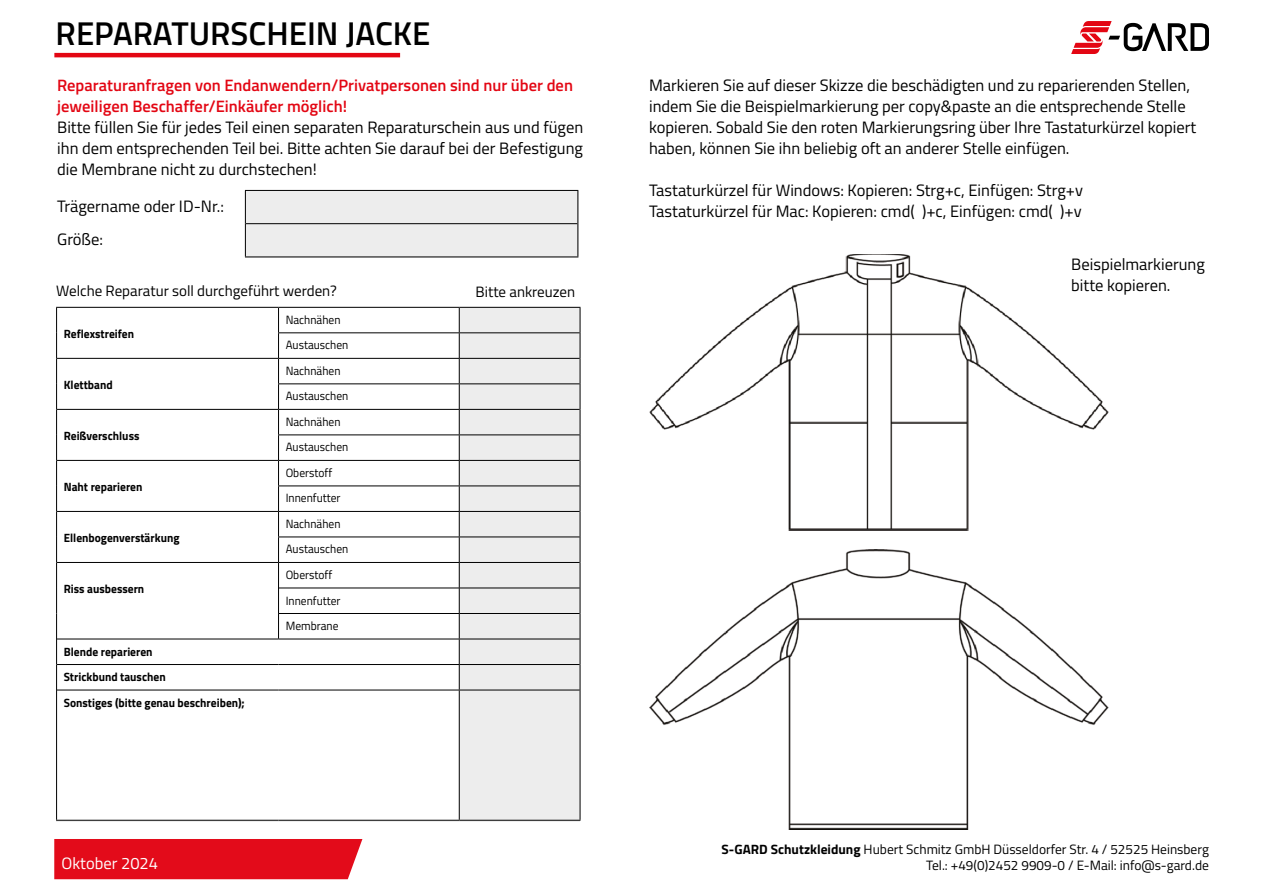
<style>
.page{position:relative;width:1263px;height:893px;background:#fff}
.page>*{position:absolute;margin:0;border:0;box-sizing:border-box;transform-origin:0 0}
.t1{font:600 33px "Titillium";color:#000}
.t2{font:16.5px/21px "Titillium";color:#000}
.t3{font:600 16.5px/21px "Titillium";color:#e30613}
.t4{font:16.5px "Titillium";color:#fff}
.t5{font:15px "Titillium";color:#000}
.t6{font:13.5px/16.2px "Titillium";color:#000;text-align:right}
.t7{font:700 12px/25.5px "Titillium";color:#000;scale:.96 1}
.t8{font:12px/25.5px "Titillium";color:#000;scale:.96 1}
.s1{font-family:"Titillium Web";font-weight:700}
</style>
<div class="page">
<div style="left:54px;top:839px;width:308px;height:40px;background:#e30b1a"></div>
<hr style="left:54px;top:53px;width:346px;height:4px;background:#e30613">
<div style="left:245px;top:190px;width:333px;height:68px;background:#ededed"></div>
<hr style="left:245px;top:190px;width:333px;height:1px;background:#000">
<hr style="left:245px;top:256px;width:333px;height:1px;background:#000">
<hr style="left:245px;top:191px;width:1px;height:33px;background:#000">
<hr style="left:577px;top:191px;width:1px;height:33px;background:#000">
<hr style="left:245px;top:224px;width:1px;height:32px;background:#000">
<hr style="left:577px;top:224px;width:1px;height:32px;background:#000">
<hr style="left:246px;top:223px;width:331px;height:1px;background:#000">
<div style="left:56px;top:307px;width:523px;height:515px;background:#ededed"></div>
<div style="left:57px;top:308px;width:402px;height:512px;background:#fff"></div>
<div style="left:279px;top:308px;width:180px;height:331px;background:#fff"></div>
<hr style="left:56px;top:307px;width:223px;height:1px;background:#000">
<hr style="left:279px;top:307px;width:180px;height:1px;background:#000">
<hr style="left:459px;top:307px;width:121px;height:1px;background:#000">
<hr style="left:56px;top:820px;width:223px;height:1px;background:#000">
<hr style="left:279px;top:820px;width:180px;height:1px;background:#000">
<hr style="left:459px;top:820px;width:121px;height:1px;background:#000">
<svg style="left:56px;top:308px;width:1px;height:382px"></svg>
<svg style="left:580px;top:308px;width:1px;height:382px"></svg>
<hr style="left:56px;top:690px;width:1px;height:130px;background:#000">
<hr style="left:580px;top:690px;width:1px;height:130px;background:#000">
<hr style="left:278px;top:332px;width:181px;height:1px;background:#000">
<hr style="left:459px;top:332px;width:121px;height:1px;background:#000">
<hr style="left:57px;top:358px;width:222px;height:1px;background:#000">
<hr style="left:279px;top:358px;width:180px;height:1px;background:#000">
<hr style="left:459px;top:358px;width:121px;height:1px;background:#000">
<hr style="left:278px;top:383px;width:181px;height:1px;background:#000">
<hr style="left:459px;top:383px;width:121px;height:1px;background:#000">
<hr style="left:57px;top:409px;width:222px;height:1px;background:#000">
<hr style="left:279px;top:409px;width:180px;height:1px;background:#000">
<hr style="left:459px;top:409px;width:121px;height:1px;background:#000">
<hr style="left:278px;top:434px;width:181px;height:1px;background:#000">
<hr style="left:459px;top:434px;width:121px;height:1px;background:#000">
<hr style="left:57px;top:460px;width:222px;height:1px;background:#000">
<hr style="left:279px;top:460px;width:180px;height:1px;background:#000">
<hr style="left:459px;top:460px;width:121px;height:1px;background:#000">
<hr style="left:278px;top:486px;width:181px;height:1px;background:#000">
<hr style="left:459px;top:486px;width:121px;height:1px;background:#000">
<hr style="left:57px;top:511px;width:222px;height:1px;background:#000">
<hr style="left:279px;top:511px;width:180px;height:1px;background:#000">
<hr style="left:459px;top:511px;width:121px;height:1px;background:#000">
<hr style="left:278px;top:537px;width:181px;height:1px;background:#000">
<hr style="left:459px;top:537px;width:121px;height:1px;background:#000">
<hr style="left:57px;top:562px;width:222px;height:1px;background:#000">
<hr style="left:279px;top:562px;width:180px;height:1px;background:#000">
<hr style="left:459px;top:562px;width:121px;height:1px;background:#000">
<hr style="left:278px;top:613px;width:181px;height:1px;background:#000">
<svg style="left:278px;top:308px;width:1px;height:331px"></svg>
<hr style="left:459px;top:613px;width:121px;height:1px;background:#000">
<hr style="left:57px;top:639px;width:222px;height:1px;background:#000">
<hr style="left:279px;top:639px;width:180px;height:1px;background:#000">
<hr style="left:459px;top:639px;width:121px;height:1px;background:#000">
<hr style="left:57px;top:664px;width:222px;height:1px;background:#000">
<hr style="left:279px;top:664px;width:180px;height:1px;background:#000">
<hr style="left:459px;top:664px;width:121px;height:1px;background:#000">
<svg style="left:459px;top:308px;width:1px;height:382px"></svg>
<hr style="left:57px;top:690px;width:222px;height:1px;background:#000">
<hr style="left:279px;top:690px;width:180px;height:1px;background:#000">
<hr style="left:459px;top:690px;width:121px;height:1px;background:#000">
<hr style="left:459px;top:690px;width:1px;height:130px;background:#000">
<hr style="left:279px;top:588px;width:180px;height:1px;background:#000">
<hr style="left:459px;top:588px;width:121px;height:1px;background:#000">
<svg style="left:1071px;top:21px;width:138px;height:33px"></svg>
<img style="left:649px;top:254px;width:459px;height:277px">
<img style="left:649px;top:549px;width:459px;height:281px">
<h1 class="t1" style="left:56px;top:9px;width:376px">REPARATURSCHEIN JACKE</h1>
<p class="t3" style="left:57px;top:74px;width:517px">Reparaturanfragen von Endanwendern/Privatpersonen sind nur über den jeweiligen Beschaffer/Einkäufer möglich!</p>
<p class="t2" style="left:57px;top:116px;width:528px;text-align:justify">Bitte füllen Sie für jedes Teil einen separaten Reparaturschein aus und fügen ihn dem entsprechenden Teil bei. Bitte achten Sie darauf bei der Befestigung die Membrane nicht zu durchstechen!</p>
<p class="t2" style="left:57px;top:189px;width:168px;line-height:33px">Trägername oder ID-Nr.:<br>Größe:</p>
<p class="t5" style="left:56px;top:280px;width:282px">Welche Reparatur soll durchgeführt werden?</p>
<p class="t5" style="left:476px;top:280px;width:101px">Bitte ankreuzen</p>
<p class="t7" style="left:64px;top:321px;width:75px">Reflexstreifen</p>
<p class="t7" style="left:64px;top:372px;width:52px">Klettband</p>
<p class="t7" style="left:64px;top:423px;width:80px">Reißverschluss</p>
<p class="t7" style="left:64px;top:474px;width:84px">Naht reparieren</p>
<p class="t7" style="left:64px;top:525px;width:122px">Ellenbogenverstärkung</p>
<p class="t7" style="left:64px;top:576px;width:85px">Riss ausbessern</p>
<p class="t7" style="left:64px;top:638px;width:190px">Blende reparieren<br>Strickbund tauschen<br>Sonstiges (bitte genau beschreiben);</p>
<p class="t8" style="left:286px;top:306px;width:67px">Nachnähen<br>Austauschen</p>
<p class="t8" style="left:286px;top:357px;width:67px">Nachnähen<br>Austauschen</p>
<p class="t8" style="left:286px;top:408px;width:67px">Nachnähen<br>Austauschen</p>
<p class="t8" style="left:286px;top:459px;width:59px">Oberstoff<br>Innenfutter</p>
<p class="t8" style="left:286px;top:510px;width:67px">Nachnähen<br>Austauschen</p>
<p class="t8" style="left:286px;top:561px;width:59px">Oberstoff<br>Innenfutter<br>Membrane</p>
<p class="t4" style="left:62px;top:851px;width:98px">Oktober 2024</p>
<p class="t2" style="left:649px;top:74px;width:549px">Markieren Sie auf dieser Skizze die beschädigten und zu reparierenden Stellen, indem Sie die Beispielmarkierung per copy&amp;paste an die entsprechende Stelle kopieren. Sobald Sie den roten Markierungsring über Ihre Tastaturkürzel kopiert haben, können Sie ihn beliebig oft an anderer Stelle einfügen.</p>
<p class="t2" style="left:649px;top:179px;width:435px">Tastaturkürzel für Windows: Kopieren: Strg+c, Einfügen: Strg+v<br>Tastaturkürzel für Mac: Kopieren: cmd( )+c, Einfügen: cmd( )+v</p>
<p class="t2" style="left:1071px;top:253px;width:135px">Beispielmarkierung bitte kopieren.</p>
<p class="t6" style="left:722px;top:841px;width:489px"><span class="s1">S-GARD Schutzkleidung</span> Hubert Schmitz GmbH Düsseldorfer Str. 4 / 52525 Heinsberg<br>Tel.: +49(0)2452 9909-0 / E-Mail: info@s-gard.de</p>
</div>
